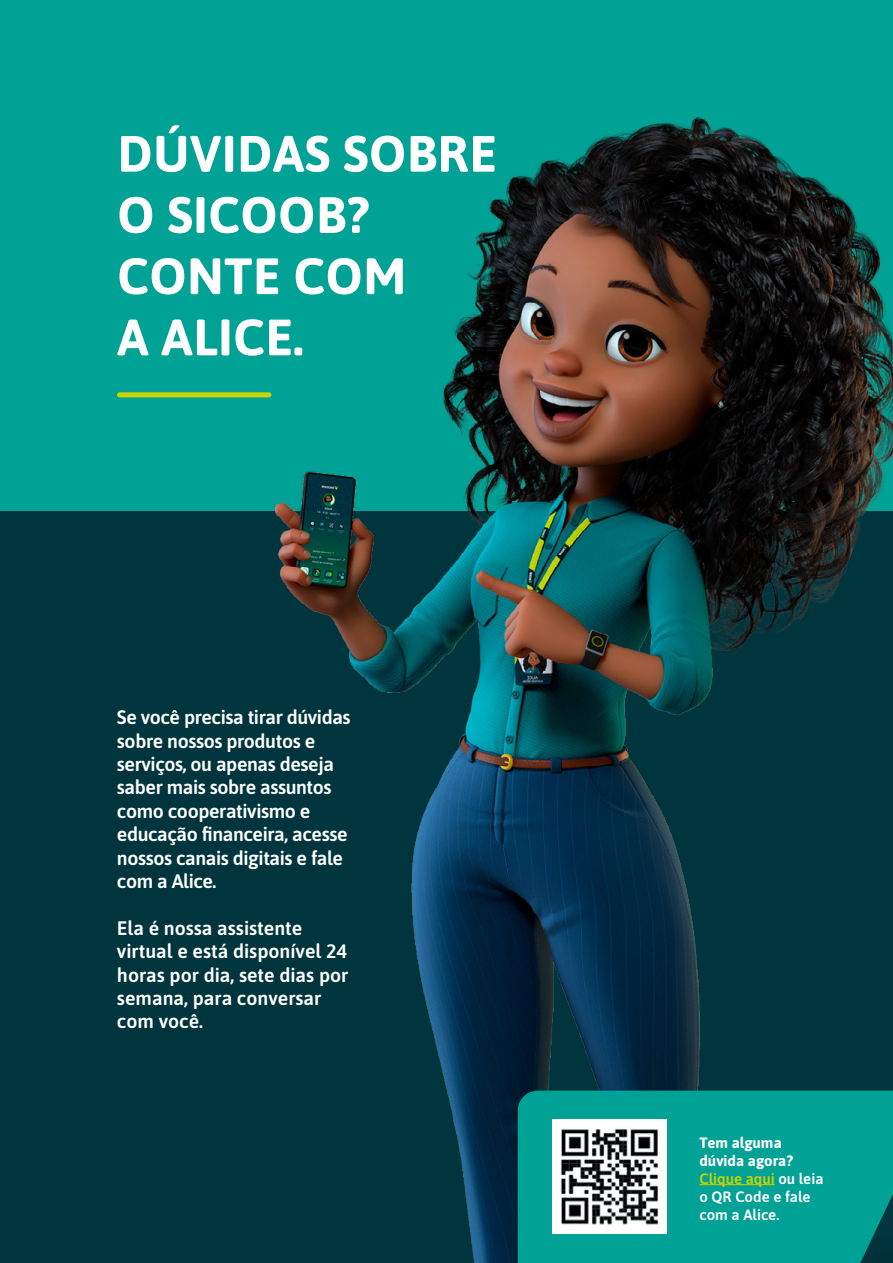
<style>
.page{position:relative;width:893px;height:1263px;background:#00353e}
.page>*{position:absolute;margin:0;border:0;box-sizing:border-box;transform-origin:0 0}
.t1{font:700 51px/61.2px "Asap";letter-spacing:.01em;color:#fff}
.t2{font:600 19.5px/23.4px "Asap";letter-spacing:-.02em;color:#fff}
.t3{font:600 19.5px/23.4px "Asap";color:#fff}
.t4{font:600 15px/18px "Asap";color:#fff}
.s1{font-weight:700}
.s2{color:#c8d300}
</style>
<div class="page">
<div style="left:0;top:0;width:893px;height:510px;background:#00a295"></div>
<img style="left:260px;top:116px;width:633px;height:1147px">
<div style="left:117px;top:392px;width:154px;height:5px;background:#c8d300;border-radius:3px"></div>
<div style="left:518px;top:1090px;width:375px;height:173px;background:#00a295"></div>
<div style="left:552px;top:1119px;width:115px;height:115px;background:#fff"></div>
<img style="left:560px;top:1128px;width:99px;height:97px">
<hr style="left:699px;top:1184px;width:76px;height:1px;background:#c8d300">
<h1 class="t1" style="left:117px;top:121px;width:381px">DÚVIDAS SOBRE<br>O SICOOB?<br>CONTE COM<br>A ALICE.</h1>
<p class="t2" style="left:117px;top:705px;width:235px">Se você precisa tirar dúvidas sobre nossos produtos e serviços, ou apenas deseja saber mais sobre assuntos como cooperativismo e educação financeira, acesse nossos canais digitais e fale com a Alice.</p>
<p class="t3" style="left:117px;top:915px;width:233px">Ela é nossa assistente virtual e está disponível 24 horas por dia, sete dias por semana, para conversar com você.</p>
<p class="t4" style="left:699px;top:1133px;width:126px"><span class="s1">Tem alguma dúvida agora?<br></span><span class="s2">Clique aqui</span> ou leia o QR Code e fale com a Alice.</p>
</div>
